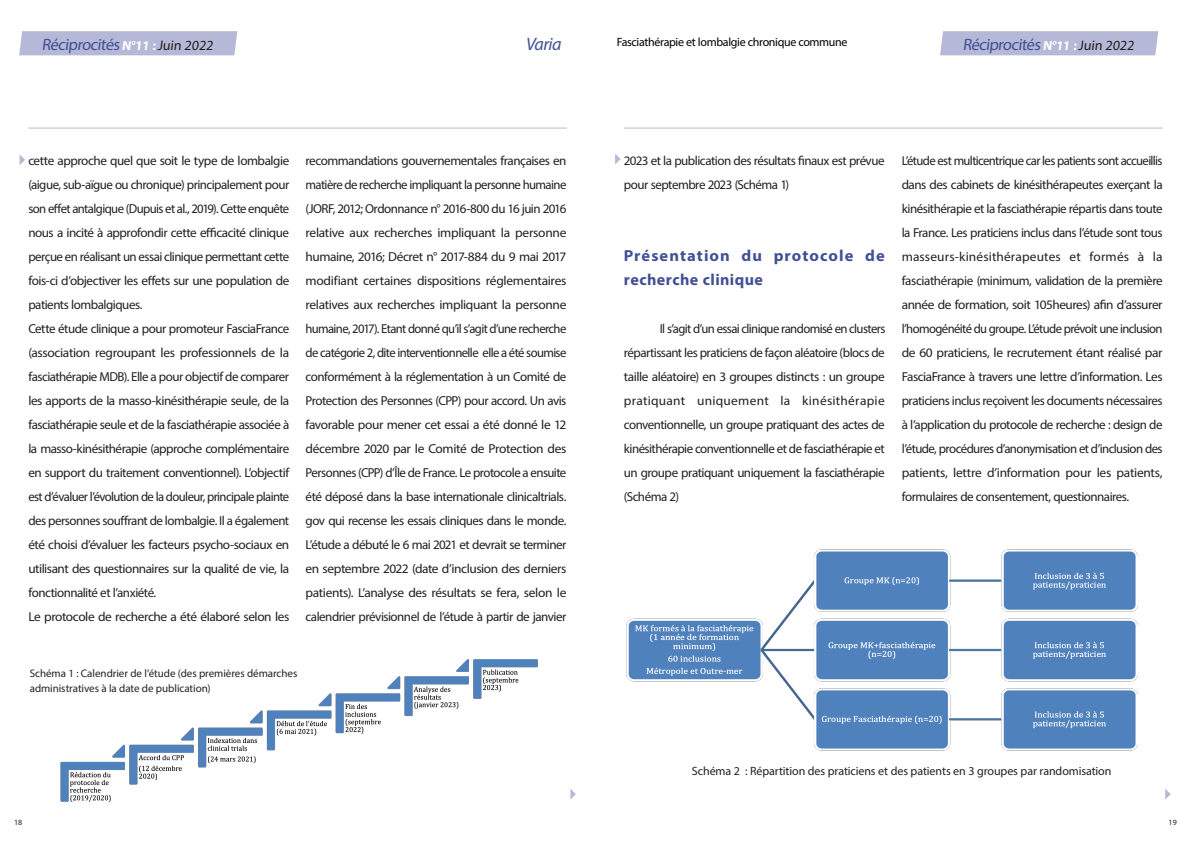
<style>
.page{position:relative;width:1191px;height:842px;background:#fff}
.page>*{position:absolute;margin:0;border:0;box-sizing:border-box;transform-origin:0 0}
.Titre_1_Réciprocités{font:italic 18px "Myriad Pro";letter-spacing:-.035em;color:#415095}
.t1{font:16.4px "Myriad Pro";color:#415095}
.texte_courant{font:700 16px/24px "Myriad Pro";letter-spacing:.06em;color:#415095}
.texte_courant-2{font:13px/24px "Myriad Pro";letter-spacing:-.035em;color:#231f20;text-align:justify}
.Chapô{font:12px "Myriad Pro";letter-spacing:-.005em;color:#231f20}
.Chapô-2{font:12px "Myriad Pro";letter-spacing:-.03em;color:#000}
.Chapô-3{font:11px/14.8px "Myriad Pro";letter-spacing:-.005em;color:#231f20}
.t2{font:8px "Myriad Pro";color:#231f20}
.s1{font-weight:700;font-size:13.2px;color:#fff}
.s2{font-size:14px;color:#231f20}
</style>
<div class="page">
<div style="left:19px;top:31px;width:218px;height:24px;background:#b6b8d7"></div>
<div style="left:940px;top:31px;width:218px;height:24px;background:#b6b8d7"></div>
<svg style="left:20px;top:155px;width:5px;height:10px"></svg>
<svg style="left:1165px;top:789px;width:5px;height:10px"></svg>
<svg style="left:615px;top:154px;width:5px;height:11px"></svg>
<svg style="left:570px;top:789px;width:6px;height:10px"></svg>
<img style="left:60px;top:659px;width:478px;height:143px">
<img style="left:627px;top:549px;width:511px;height:202px">
<hr style="left:28px;top:128px;width:539px;height:1px;background:#bcbdc0">
<hr style="left:624px;top:128px;width:538px;height:1px;background:#bcbdc0">
<p class="Chapô-2" style="left:617px;top:35px;width:232px">Fasciathérapie et lombalgie chronique commune</p>
<h1 class="Titre_1_Réciprocités" style="left:526px;top:33px;width:37px">Varia</h1>
<p class="t1" style="left:42px;top:34px;width:175px">Réciprocités <span class="s1">N°11 :</span><span class="s2">Juin 2022</span></p>
<p class="t1" style="left:962px;top:34px;width:175px">Réciprocités <span class="s1">N°11 :</span><span class="s2">Juin 2022</span></p>
<p class="texte_courant-2" style="left:28px;top:148px;width:262px">cette approche quel que soit le type de lombalgie (aigue, sub-aïgue ou chronique) principalement pour son effet antalgique (Dupuis et al., 2019). Cette enquête nous a incité à approfondir cette efficacité clinique perçue en réalisant un essai clinique permettant cette fois-ci d’objectiver les effets sur une population de patients lombalgiques.</p>
<p class="texte_courant-2" style="left:28px;top:316px;width:262px">Cette étude clinique a pour promoteur FasciaFrance (association regroupant les professionnels de la fasciathérapie MDB). Elle a pour objectif de comparer les apports de la masso-kinésithérapie seule, de la fasciathérapie seule et de la fasciathérapie associée à la masso-kinésithérapie (approche complémentaire en support du traitement conventionnel). L’objectif est d’évaluer l’évolution de la douleur, principale plainte des personnes souffrant de lombalgie. Il a également été choisi d’évaluer les facteurs psycho-sociaux en utilisant des questionnaires sur la qualité de vie, la fonctionnalité et l’anxiété.</p>
<p class="texte_courant-2" style="left:28px;top:604px;width:262px">Le protocole de recherche a été élaboré selon les</p>
<p class="texte_courant-2" style="left:305px;top:148px;width:262px">recommandations gouvernementales françaises en matière de recherche impliquant la personne humaine (JORF, 2012; Ordonnance n° 2016-800 du 16 juin 2016 relative aux recherches impliquant la personne humaine, 2016; Décret n° 2017-884 du 9 mai 2017 modifiant certaines dispositions réglementaires relatives aux recherches impliquant la personne humaine, 2017). Etant donné qu’il s’agit d’une recherche de catégorie 2, dite interventionnelle elle a été soumise conformément à la réglementation à un Comité de Protection des Personnes (CPP) pour accord. Un avis favorable pour mener cet essai a été donné le 12 décembre 2020 par le Comité de Protection des Personnes (CPP) d’Île de France. Le protocole a ensuite été déposé dans la base internationale clinicaltrials. gov qui recense les essais cliniques dans le monde.<br>L’étude a débuté le 6 mai 2021 et devrait se terminer en septembre 2022 (date d’inclusion des derniers patients). L’analyse des résultats se fera, selon le calendrier prévisionnel de l’étude à partir de janvier</p>
<p class="texte_courant-2" style="left:624px;top:148px;width:262px">2023 et la publication des résultats finaux est prévue pour septembre 2023 (Schéma 1)</p>
<p class="texte_courant" style="left:624px;top:243px;width:262px">Présentation du protocole de recherche clinique</p>
<p class="texte_courant-2" style="left:624px;top:316px;width:263px;text-indent:36px">Il s’agit d’un essai clinique randomisé en clusters répartissant les praticiens de façon aléatoire (blocs de taille aléatoire) en 3 groupes distincts : un groupe pratiquant uniquement la kinésithérapie conventionnelle, un groupe pratiquant des actes de kinésithérapie conventionnelle et de fasciathérapie et un groupe pratiquant uniquement la fasciathérapie (Schéma 2)</p>
<p class="texte_courant-2" style="left:901px;top:148px;width:262px">L’étude est multicentrique car les patients sont accueillis dans des cabinets de kinésithérapeutes exerçant la kinésithérapie et la fasciathérapie répartis dans toute la France. Les praticiens inclus dans l’étude sont tous masseurs-kinésithérapeutes et formés à la fasciathérapie (minimum, validation de la première année de formation, soit 105heures) afin d’assurer l’homogénéité du groupe. L’étude prévoit une inclusion de 60 praticiens, le recrutement étant réalisé par FasciaFrance à travers une lettre d’information. Les praticiens inclus reçoivent les documents nécessaires à l’application du protocole de recherche : design de l’étude, procédures d’anonymisation et d’inclusion des patients, lettre d’information pour les patients, formulaires de consentement, questionnaires.</p>
<p class="Chapô-3" style="left:30px;top:666px;width:269px">Schéma 1 : Calendrier de l’étude (des premières démarches administratives à la date de publication)</p>
<p class="Chapô" style="left:692px;top:763px;width:421px">Schéma 2 : Répartition des praticiens et des patients en 3 groupes par randomisation</p>
<p class="t2" style="left:14px;top:818px;width:10px">18</p>
<p class="t2" style="left:1168px;top:818px;width:10px">19</p>
</div>
